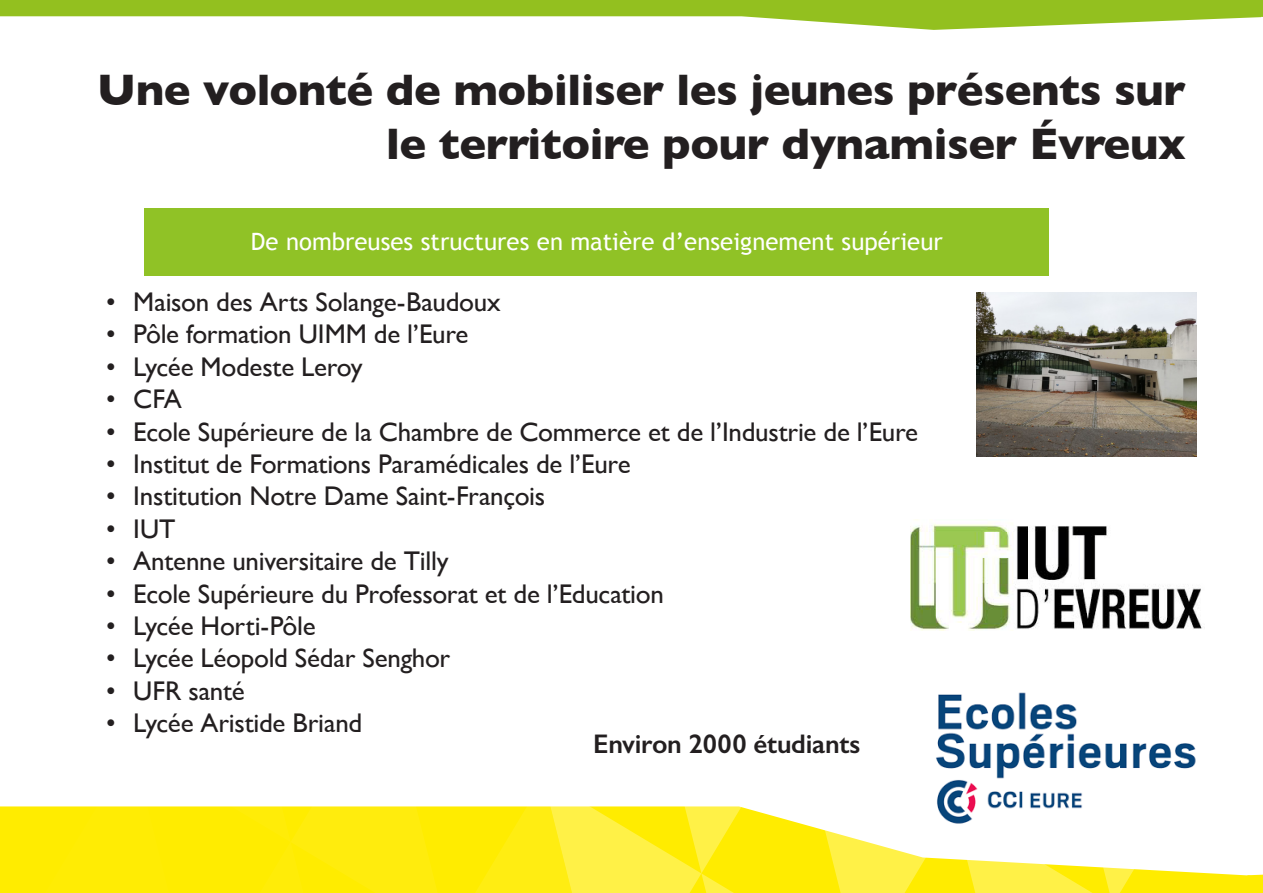
<style>
.page{position:relative;width:1263px;height:893px;background:#fff}
.page>*{position:absolute;margin:0;border:0;box-sizing:border-box;transform-origin:0 0}
.t1{font:700 45px/54px "Gill Sans";letter-spacing:-.01em;color:#231f20;text-align:right}
.t2{font:27px "Gill Sans";letter-spacing:-.01em;color:#231f20}
.t3{font:600 27px "Gill Sans";letter-spacing:-.01em;color:#231f20}
.t4{font:24px "Trebuchet MS";letter-spacing:.005em;color:#fff}
</style>
<div class="page">
<svg style="left:1250px;top:875px;width:13px;height:18px"></svg>
<svg style="left:0;top:0;width:1243px;height:30px;fill:#93c01f"></svg>
<svg style="left:1243px;top:0;width:20px;height:18px"></svg>
<svg style="left:0;top:806px;width:1250px;height:87px"></svg>
<svg style="left:38px;top:806px;width:1129px;height:87px;background:#ffef37"></svg>
<div style="left:145px;top:208px;width:904px;height:67px;background:#90c226"></div>
<img style="left:933px;top:692px;width:266px;height:135px">
<img style="left:977px;top:292px;width:219px;height:165px">
<img style="left:911px;top:524px;width:291px;height:107px">
<p class="t1" style="left:97px;top:62px;width:1090px">Une volonté de mobiliser les jeunes présents sur le territoire pour dynamiser Évreux</p>
<p class="t4" style="left:251px;top:227px;width:693px">De nombreuses structures en matière d’enseignement supérieur</p>
<p class="t2" style="left:106px;top:286px;width:396px">• Maison des Arts Solange-Baudoux</p>
<p class="t2" style="left:106px;top:318px;width:364px">• Pôle formation UIMM de l’Eure</p>
<p class="t2" style="left:106px;top:351px;width:258px">• Lycée Modeste Leroy</p>
<p class="t2" style="left:106px;top:383px;width:77px">• CFA</p>
<p class="t2" style="left:106px;top:416px;width:813px">• Ecole Supérieure de la Chambre de Commerce et de l’Industrie de l’Eure</p>
<p class="t2" style="left:106px;top:448px;width:526px">• Institut de Formations Paramédicales de l’Eure</p>
<p class="t2" style="left:106px;top:480px;width:440px">• Institution Notre Dame Saint-François</p>
<p class="t2" style="left:106px;top:513px;width:71px">• IUT</p>
<p class="t2" style="left:106px;top:545px;width:344px">• Antenne universitaire de Tilly</p>
<p class="t2" style="left:106px;top:578px;width:559px">• Ecole Supérieure du Professorat et de l’Education</p>
<p class="t2" style="left:106px;top:610px;width:211px">• Lycée Horti-Pôle</p>
<p class="t2" style="left:106px;top:642px;width:345px">• Lycée Léopold Sédar Senghor</p>
<p class="t2" style="left:106px;top:675px;width:140px">• UFR santé</p>
<p class="t2" style="left:106px;top:707px;width:257px">• Lycée Aristide Briand</p>
<p class="t3" style="left:593px;top:728px;width:269px">Environ 2000 étudiants</p>
</div>
